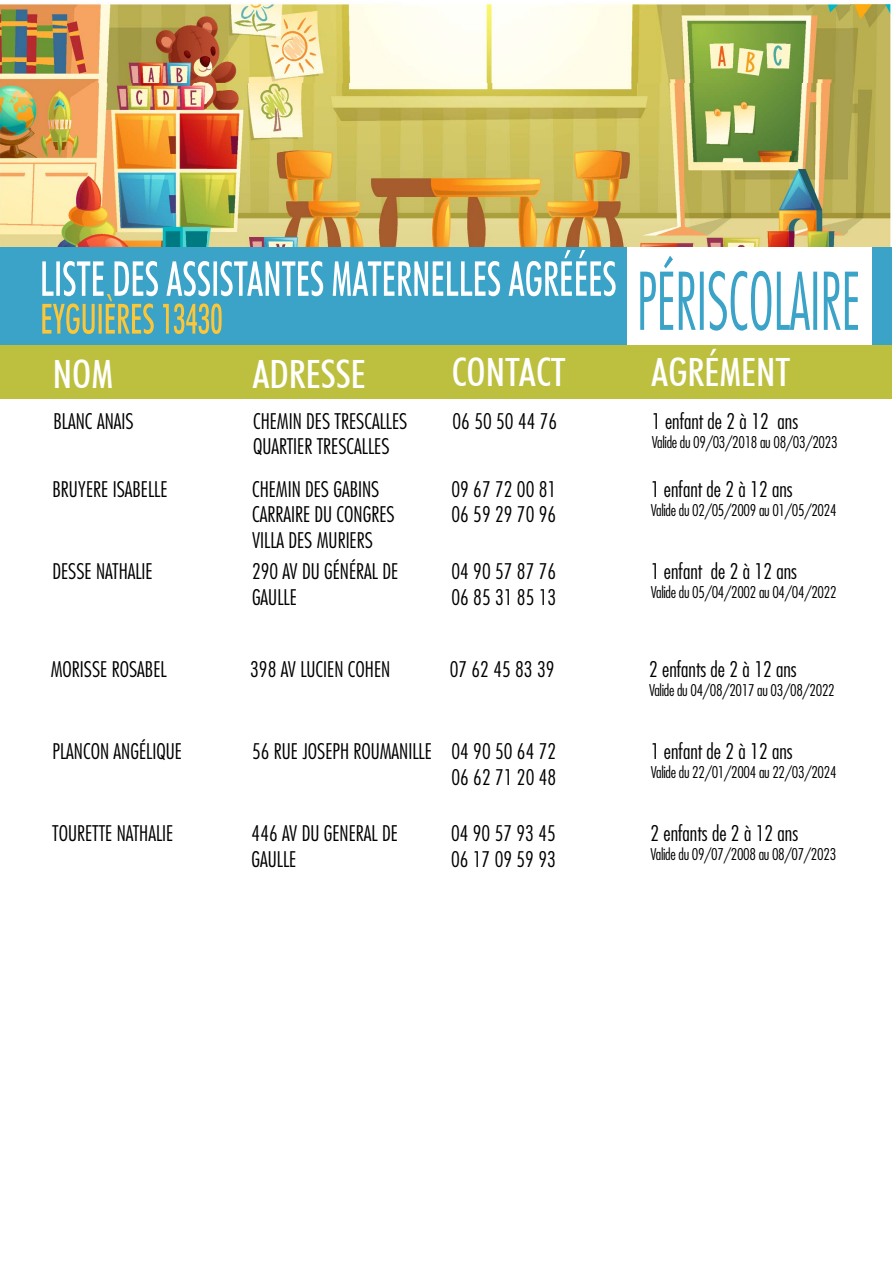
<style>
.page{position:relative;width:893px;height:1263px;background:#fff}
.page>*{position:absolute;margin:0;border:0;box-sizing:border-box;transform-origin:0 0}
.t1{font:500 condensed 39px "Futura BT";color:#fff}
.t2{font:300 condensed 21px/25.2px "Futura";color:#000}
.t3{font:300 condensed 15.75px "Futura";letter-spacing:-.02em;color:#000}
</style>
<div class="page">
<img style="left:0;top:2px;width:892px;height:246px">
<div style="left:0;top:248px;width:892px;height:97px;background:#3ba3c7"></div>
<div style="left:0;top:345px;width:892px;height:54px;background:#bdc03e"></div>
<div style="left:627px;top:247px;width:245px;height:98px;background:#fff"></div>
<svg style="left:640px;top:256px;width:218px;height:75px"></svg>
<svg style="left:42px;top:250px;width:574px;height:84px"></svg>
<h1 class="t1" style="left:53px;top:350px;width:62px">NOM</h1>
<h1 class="t1" style="left:252px;top:350px;width:115px">ADRESSE</h1>
<h1 class="t1" style="left:452px;top:348px;width:116px">CONTACT</h1>
<h1 class="t1" style="left:651px;top:348px;width:141px">AGRÉMENT</h1>
<p class="t2" style="left:54px;top:409px;width:82px">BLANC ANAIS</p>
<p class="t2" style="left:253px;top:409px;width:156px">CHEMIN DES TRESCALLES<br>QUARTIER TRESCALLES</p>
<p class="t2" style="left:452px;top:409px;width:106px">06 50 50 44 76</p>
<p class="t2" style="left:652px;top:409px;width:148px">1 enfant de 2 à 12 ans</p>
<p class="t3" style="left:652px;top:433px;width:187px">Valide du 09/03/2018 au 08/03/2023</p>
<p class="t2" style="left:53px;top:477px;width:116px">BRUYERE ISABELLE</p>
<p class="t2" style="left:252px;top:477px;width:144px">CHEMIN DES GABINS<br>CARRAIRE DU CONGRES<br>VILLA DES MURIERS</p>
<p class="t2" style="left:451px;top:477px;width:106px">09 67 72 00 81<br>06 59 29 70 96</p>
<p class="t2" style="left:651px;top:477px;width:143px">1 enfant de 2 à 12 ans</p>
<p class="t3" style="left:651px;top:501px;width:187px">Valide du 02/05/2009 au 01/05/2024</p>
<p class="t2" style="left:53px;top:559px;width:102px">DESSE NATHALIE</p>
<p class="t2" style="left:252px;top:559px;width:148px">290 AV DU GÉNÉRAL DE<br>GAULLE</p>
<p class="t2" style="left:451px;top:559px;width:106px">04 90 57 87 76<br>06 85 31 85 13</p>
<p class="t2" style="left:651px;top:559px;width:148px">1 enfant de 2 à 12 ans</p>
<p class="t3" style="left:651px;top:583px;width:187px">Valide du 05/04/2002 au 04/04/2022</p>
<p class="t2" style="left:51px;top:657px;width:117px">MORISSE ROSABEL</p>
<p class="t2" style="left:250px;top:657px;width:142px">398 AV LUCIEN COHEN</p>
<p class="t2" style="left:450px;top:657px;width:106px">07 62 45 83 39</p>
<p class="t2" style="left:649px;top:657px;width:149px">2 enfants de 2 à 12 ans</p>
<p class="t3" style="left:649px;top:681px;width:187px">Valide du 04/08/2017 au 03/08/2022</p>
<p class="t2" style="left:53px;top:739px;width:131px">PLANCON ANGÉLIQUE</p>
<p class="t2" style="left:252px;top:739px;width:306px;text-align:right">56 RUE JOSEPH ROUMANILLE 04 90 50 64 72<br>06 62 71 20 48</p>
<p class="t2" style="left:651px;top:739px;width:143px">1 enfant de 2 à 12 ans</p>
<p class="t3" style="left:651px;top:763px;width:187px">Valide du 22/01/2004 au 22/03/2024</p>
<p class="t2" style="left:52px;top:821px;width:123px">TOURETTE NATHALIE</p>
<p class="t2" style="left:252px;top:821px;width:148px">446 AV DU GENERAL DE<br>GAULLE</p>
<p class="t2" style="left:451px;top:821px;width:106px">04 90 57 93 45<br>06 17 09 59 93</p>
<p class="t2" style="left:650px;top:821px;width:149px">2 enfants de 2 à 12 ans</p>
<p class="t3" style="left:650px;top:845px;width:187px">Valide du 09/07/2008 au 08/07/2023</p>
</div>
